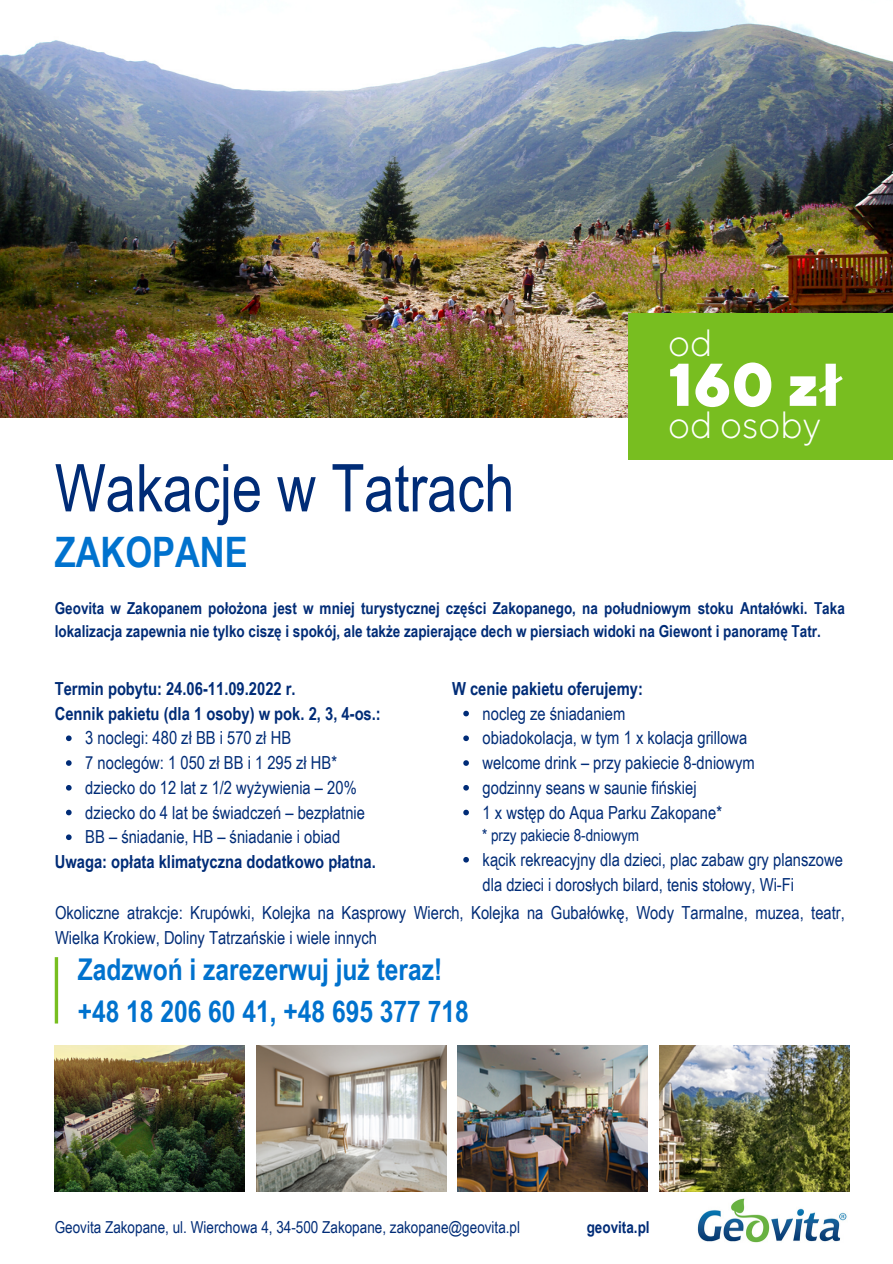
<style>
.page{position:relative;width:893px;height:1264px;background:#fff}
.page>*{position:absolute;margin:0;border:0;box-sizing:border-box;transform-origin:0 0}
.t1{font:66px "Arial Narrow";color:#002c77}
.t2{font:800 60.15px "TT Norms Pro";color:#fff}
.t3{font:700 42px "Arial Narrow";color:#0072ce}
.t4{font:300 37.8px "TT Norms Pro";color:#fff}
.t5{font:700 30px/41.5px "Arial Narrow";color:#0072ce}
.t6{font:18px/24.8px "Arial Narrow";color:#002c77}
.t7{font:700 18px/24.8px "Arial Narrow";color:#002c77}
.t8{font:700 16.5px/22.5px "Arial Narrow";color:#002c77}
.t9{font:16.5px "Arial Narrow";color:#002c77}
</style>
<div class="page">
<img style="left:0;top:0;width:892px;height:417px">
<img style="left:55px;top:1045px;width:190px;height:146px">
<img style="left:256px;top:1045px;width:190px;height:146px">
<img style="left:457px;top:1045px;width:190px;height:146px">
<div style="left:628px;top:314px;width:264px;height:146px;background:#78be20"></div>
<img style="left:659px;top:1045px;width:190px;height:146px">
<hr style="left:55px;top:957px;width:3px;height:66px;background:#78be20">
<img style="left:697px;top:1198px;width:150px;height:45px">
<svg style="left:463px;top:710px;width:6px;height:6px"></svg>
<svg style="left:463px;top:735px;width:6px;height:6px"></svg>
<svg style="left:463px;top:760px;width:6px;height:5px"></svg>
<svg style="left:463px;top:785px;width:6px;height:5px"></svg>
<svg style="left:463px;top:809px;width:6px;height:6px"></svg>
<svg style="left:463px;top:857px;width:6px;height:5px"></svg>
<svg style="left:66px;top:735px;width:6px;height:6px"></svg>
<svg style="left:66px;top:760px;width:6px;height:5px"></svg>
<svg style="left:66px;top:785px;width:6px;height:5px"></svg>
<svg style="left:66px;top:809px;width:6px;height:6px"></svg>
<svg style="left:66px;top:834px;width:6px;height:6px"></svg>
<h1 class="t1" style="left:55px;top:449px;width:461px">Wakacje w Tatrach</h1>
<h3 class="t3" style="left:55px;top:528px;width:194px">ZAKOPANE</h3>
<h3 class="t4" style="left:668px;top:320px;width:46px">od</h3>
<h2 class="t2" style="left:668px;top:349px;width:176px">160 zł</h2>
<h3 class="t4" style="left:668px;top:401px;width:154px">od osoby</h3>
<p class="t8" style="left:55px;top:597px;width:791px">Geovita w Zakopanem położona jest w mniej turystycznej części Zakopanego, na południowym stoku Antałówki. Taka lokalizacja zapewnia nie tylko ciszę i spokój, ale także zapierające dech w piersiach widoki na Giewont i panoramę Tatr.</p>
<p class="t7" style="left:452px;top:676px;width:192px">W cenie pakietu oferujemy:</p>
<p class="t7" style="left:55px;top:676px;width:327px">Termin pobytu: 24.06-11.09.2022 r.<br>Cennik pakietu (dla 1 osoby) w pok. 2, 3, 4-os.:</p>
<p class="t6" style="left:482px;top:701px;width:274px">nocleg ze śniadaniem<br>obiadokolacja, w tym 1 x kolacja grillowa welcome drink – przy pakiecie 8-dniowym godzinny seans w saunie fińskiej<br>1 x wstęp do Aqua Parku Zakopane*</p>
<p class="t6" style="left:482px;top:847px;width:362px">kącik rekreacyjny dla dzieci, plac zabaw gry planszowe dla dzieci i dorosłych bilard, tenis stołowy, Wi-Fi</p>
<p class="t6" style="left:85px;top:725px;width:281px">3 noclegi: 480 zł BB i 570 zł HB<br>7 noclegów: 1 050 zł BB i 1 295 zł HB* dziecko do 12 lat z 1/2 wyżywienia – 20% dziecko do 4 lat be świadczeń – bezpłatnie BB – śniadanie, HB – śniadanie i obiad</p>
<p class="t9" style="left:482px;top:825px;width:158px">* przy pakiecie 8-dniowym</p>
<p class="t7" style="left:55px;top:849px;width:322px">Uwaga: opłata klimatyczna dodatkowo płatna.</p>
<p class="t6" style="left:55px;top:900px;width:791px">Okoliczne atrakcje: Krupówki, Kolejka na Kasprowy Wierch, Kolejka na Gubałówkę, Wody Tarmalne, muzea, teatr,<br>Wielka Krokiew, Doliny Tatrzańskie i wiele innych</p>
<h3 class="t5" style="left:78px;top:948px;width:392px">Zadzwoń i zarezerwuj już teraz! +48 18 206 60 41, +48 695 377 718</h3>
<p class="t9" style="left:55px;top:1217px;width:467px">Geovita Zakopane, ul. Wierchowa 4, 34-500 Zakopane, zakopane@geovita.pl</p>
<p class="t8" style="left:586px;top:1215px;width:65px">geovita.pl</p>
</div>
